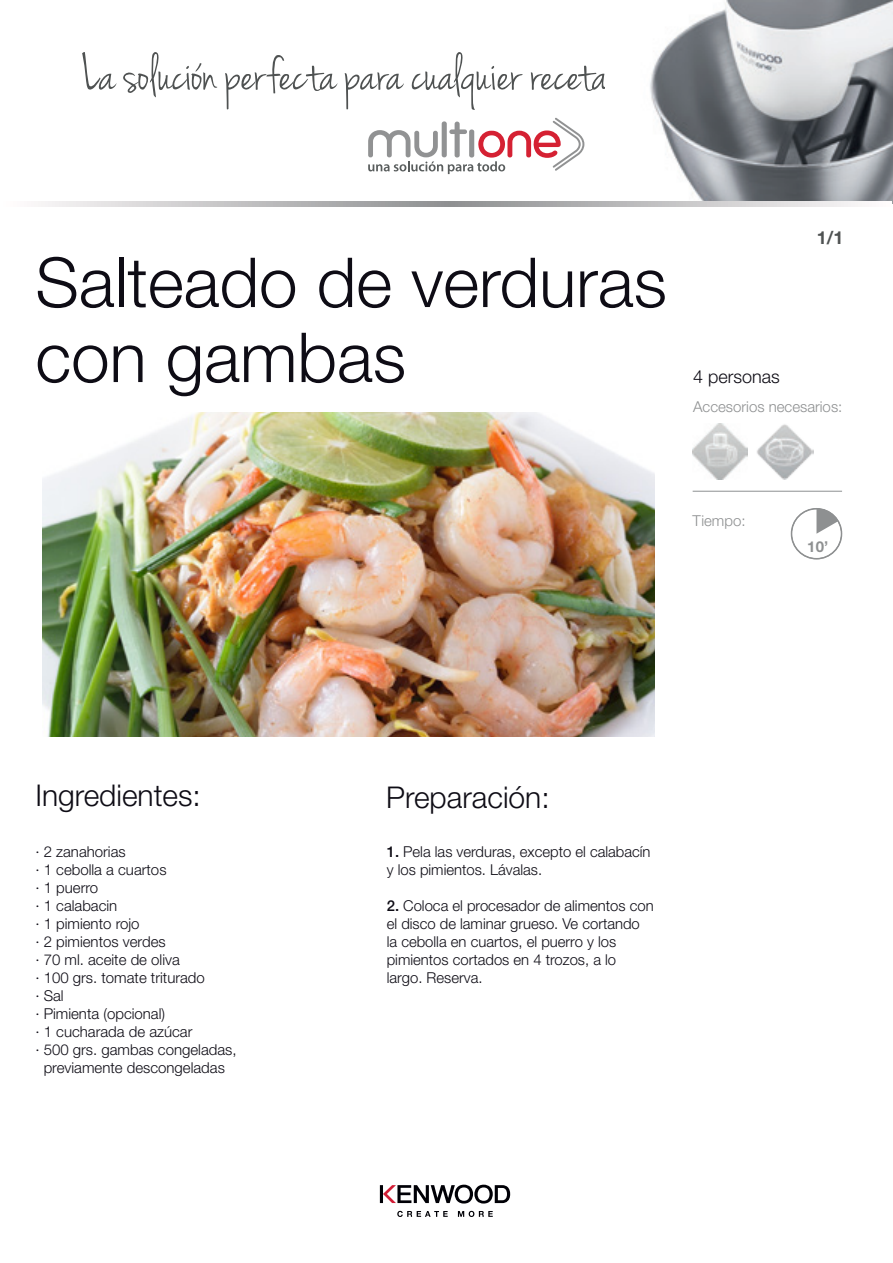
<style>
.page{position:relative;width:893px;height:1263px;background:#fff}
.page>*{position:absolute;margin:0;border:0;box-sizing:border-box;transform-origin:0 0}
.t1{font:300 69px/75px "Helvetica Neue LT Pro";color:#0e0c15}
.t2{font:54px "Jenna Sue";color:#4f5252}
.t3{font:300 30px "Helvetica Neue LT Pro";color:#0e0c15}
.t4{font:300 18px "Helvetica Neue LT Std";color:#0e0c15}
.t5{font:700 18px "Helvetica Neue LT Std";color:#4f5252}
.t6{font:300 15px/18px "Helvetica Neue LT Std";color:#0e0c15}
.t7{font:300 15px "Helvetica Neue LT Std";color:#8e9091}
.t8{font:700 15px "Helvetica Neue LT Std";color:#8e9091}
.s1{font-weight:500}
</style>
<div class="page">
<img style="left:757px;top:424px;width:56px;height:55px">
<div style="left:791px;top:508px;width:51px;height:51px;border:2px solid #8e9091;border-radius:50%"></div>
<img style="left:693px;top:424px;width:55px;height:55px">
<img style="left:43px;top:412px;width:611px;height:324px">
<svg style="left:368px;top:118px;width:216px;height:56px"></svg>
<svg style="left:380px;top:1185px;width:130px;height:32px"></svg>
<hr style="left:693px;top:491px;width:149px;height:1px;background:#8e9091">
<img style="left:606px;top:0;width:287px;height:203px">
<svg style="left:41px;top:202px;width:850px;height:4px;background:#c3c3c4"></svg>
<svg style="left:816px;top:508px;width:22px;height:26px"></svg>
<h2 class="t2" style="left:82px;top:40px;width:528px">La solución perfecta para cualquier receta</h2>
<h1 class="t1" style="left:35px;top:244px;width:633px">Salteado de verduras con gambas</h1>
<p class="t5" style="left:817px;top:226px;width:28px">1/1</p>
<p class="t4" style="left:693px;top:365px;width:88px">4 personas</p>
<p class="t7" style="left:693px;top:398px;width:151px">Accesorios necesarios:</p>
<p class="t7" style="left:693px;top:511px;width:54px">Tiempo:</p>
<p class="t8" style="left:807px;top:538px;width:23px">10’</p>
<h3 class="t3" style="left:35px;top:777px;width:167px">Ingredientes:</h3>
<p class="t6" style="left:35px;top:842px;width:92px">· 2 zanahorias</p>
<p class="t6" style="left:35px;top:860px;width:133px">· 1 cebolla a cuartos</p>
<p class="t6" style="left:35px;top:878px;width:64px">· 1 puerro</p>
<p class="t6" style="left:35px;top:896px;width:83px">· 1 calabacin</p>
<p class="t6" style="left:35px;top:914px;width:106px">· 1 pimiento rojo</p>
<p class="t6" style="left:35px;top:932px;width:132px">· 2 pimientos verdes</p>
<p class="t6" style="left:35px;top:950px;width:146px">· 70 ml. aceite de oliva</p>
<p class="t6" style="left:35px;top:968px;width:171px">· 100 grs. tomate triturado</p>
<p class="t6" style="left:35px;top:986px;width:30px">· Sal</p>
<p class="t6" style="left:35px;top:1004px;width:131px">· Pimienta (opcional)</p>
<p class="t6" style="left:35px;top:1022px;width:159px">· 1 cucharada de azúcar</p>
<p class="t6" style="left:35px;top:1040px;width:203px">· 500 grs. gambas congeladas,</p>
<p class="t6" style="left:44px;top:1058px;width:183px">previamente descongeladas</p>
<h3 class="t3" style="left:386px;top:778px;width:165px">Preparación:</h3>
<p class="t6" style="left:387px;top:842px;width:265px"><span class="s1">1.</span> Pela las verduras, excepto el calabacín y los pimientos. Lávalas.</p>
<p class="t6" style="left:387px;top:896px;width:268px"><span class="s1">2.</span> Coloca el procesador de alimentos con el disco de laminar grueso. Ve cortando la cebolla en cuartos, el puerro y los pimientos cortados en 4 trozos, a lo largo. Reserva.</p>
</div>
